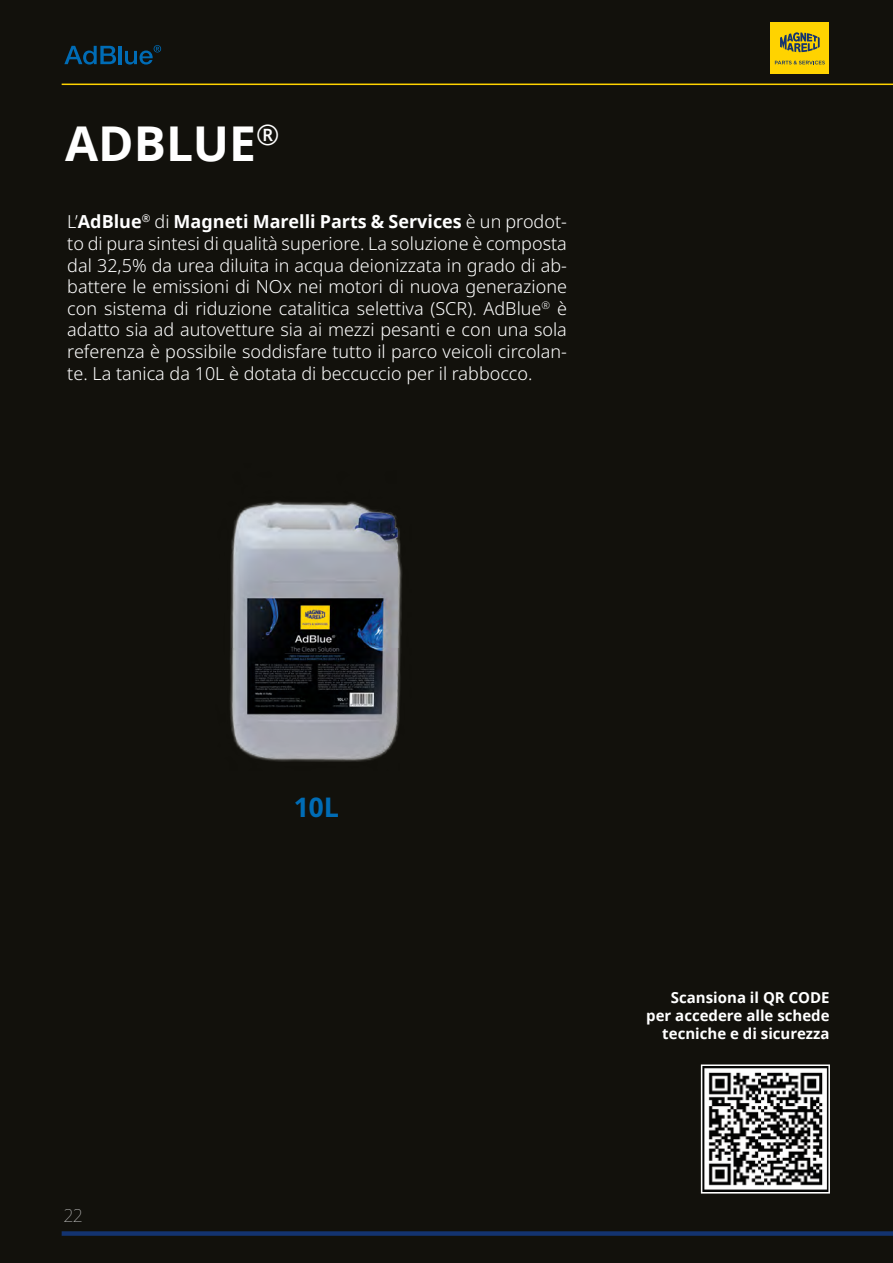
<style>
.page{position:relative;width:893px;height:1263px;background:#12110c}
.page>*{position:absolute;margin:0;border:0;box-sizing:border-box;transform-origin:0 0}
.t1{font:700 48px "Noto Sans";color:#fff}
.t2{font:700 27px "Noto Sans";color:#006cb6}
.P1{font:300 18px/21.6px "Noto Sans";color:#fff;text-align:justify}
.t3{font:100 18px "Noto Sans";color:#d0d0d0}
.t4{font:700 15px/18px "Noto Sans";color:#fff;text-align:right}
.s1{font-weight:700}
</style>
<div class="page">
<img style="left:704px;top:1067px;width:123px;height:123px">
<div style="left:701px;top:1064px;width:129px;height:129px;border:2px solid #fff"></div>
<img style="left:230px;top:501px;width:172px;height:261px">
<div style="left:770px;top:23px;width:59px;height:51px;background:#ffd300"></div>
<svg style="left:780px;top:32px;width:40px;height:20px"></svg>
<svg style="left:775px;top:61px;width:50px;height:3px"></svg>
<hr style="left:62px;top:84px;width:831px;height:1px;background:#ffd300">
<div style="left:62px;top:1231px;width:831px;height:5px;background:#133370"></div>
<svg style="left:64px;top:46px;width:52px;height:19px"></svg>
<hr style="left:119px;top:46px;width:3px;height:18px;background:#006cb6">
<svg style="left:125px;top:45px;width:36px;height:20px"></svg>
<h2 class="t1" style="left:65px;top:109px;width:216px">ADBLUE<sup>®</sup></h2>
<p class="P1" style="left:67px;top:212px;width:501px">L’<span class="s1">AdBlue</span><sup>®</sup> di <span class="s1">Magneti Marelli Parts &amp; Services</span> è un prodot&shy;to di pura sintesi di qualità superiore. La soluzione è composta dal 32,5% da urea diluita in acqua deionizzata in grado di ab&shy;battere le emissioni di NOx nei motori di nuova generazione con sistema di riduzione catalitica selettiva (SCR). AdBlue<sup>®</sup> è adatto sia ad autovetture sia ai mezzi pesanti e con una sola referenza è possibile soddisfare tutto il parco veicoli circolan&shy;te. La tanica da 10L è dotata di beccuccio per il rabbocco.</p>
<p class="t3" style="left:64px;top:1203px;width:20px">22</p>
<h3 class="t2" style="left:294px;top:788px;width:47px">10L</h3>
<p class="t4" style="left:646px;top:988px;width:185px">Scansiona il QR CODE per accedere alle schede tecniche e di sicurezza</p>
</div>
